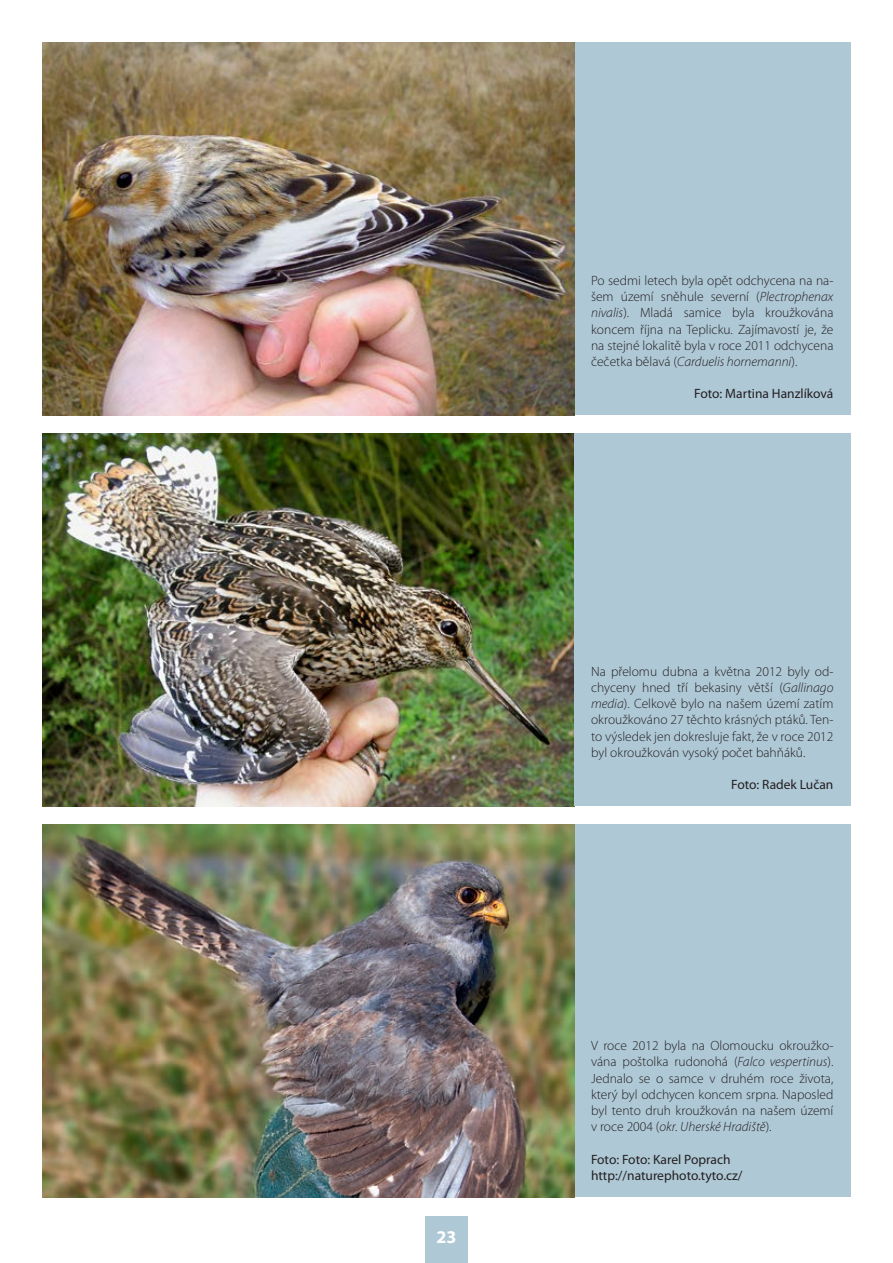
<style>
.page{position:relative;width:893px;height:1263px;background:#fff}
.page>*{position:absolute;margin:0;border:0;box-sizing:border-box;transform-origin:0 0}
.t1{font:700 18px "Myriad Pro";color:#fff}
.t2{font:300 13.5px/16.2px "Myriad Pro";color:#231f20;text-align:justify}
.t3{font:13.5px/16.2px "Myriad Pro";color:#231f20}
.s1{font-style:italic}
</style>
<div class="page">
<div style="left:425px;top:1216px;width:43px;height:47px;background:#afc8d6"></div>
<div style="left:574px;top:43px;width:276px;height:372px;background:#afc8d6"></div>
<img style="left:43px;top:43px;width:531px;height:372px">
<img style="left:43px;top:433px;width:531px;height:373px">
<div style="left:574px;top:824px;width:276px;height:373px;background:#afc8d6"></div>
<div style="left:574px;top:433px;width:276px;height:373px;background:#afc8d6"></div>
<img style="left:43px;top:824px;width:531px;height:374px">
<h1 class="t1" style="left:436px;top:1225px;width:21px">23</h1>
<p class="t2" style="left:591px;top:272px;width:244px">Po sedmi letech byla opět odchycena na na&shy;šem území sněhule severní (<span class="s1">Plectrophenax nivalis</span>). Mladá samice byla kroužkována koncem října na Teplicku. Zajímavostí je, že na stejné lokalitě byla v roce 2011 odchycena čečetka bělavá (<span class="s1">Carduelis hornemanni</span>).</p>
<p class="t3" style="left:694px;top:385px;width:141px">Foto: Martina Hanzlíková</p>
<p class="t2" style="left:591px;top:663px;width:244px">Na přelomu dubna a května 2012 byly od&shy;chyceny hned tří bekasiny větší (<span class="s1">Gallinago media</span>). Celkově bylo na našem území zatím okroužkováno 27 těchto krásných ptáků. Ten&shy;to výsledek jen dokresluje fakt, že v roce 2012 byl okroužkován vysoký počet bahňáků.</p>
<p class="t3" style="left:731px;top:776px;width:104px">Foto: Radek Lučan</p>
<p class="t2" style="left:591px;top:1037px;width:244px">V roce 2012 byla na Olomoucku okroužko&shy;vána poštolka rudonohá (<span class="s1">Falco vespertinus</span>).<br>Jednalo se o samce v druhém roce života, který byl odchycen koncem srpna. Naposled byl tento druh kroužkován na našem území v roce 2004 (<span class="s1">okr. Uherské Hradiště</span>).</p>
<p class="t3" style="left:591px;top:1151px;width:153px">Foto: Foto: Karel Poprach http://naturephoto.tyto.cz/</p>
</div>
